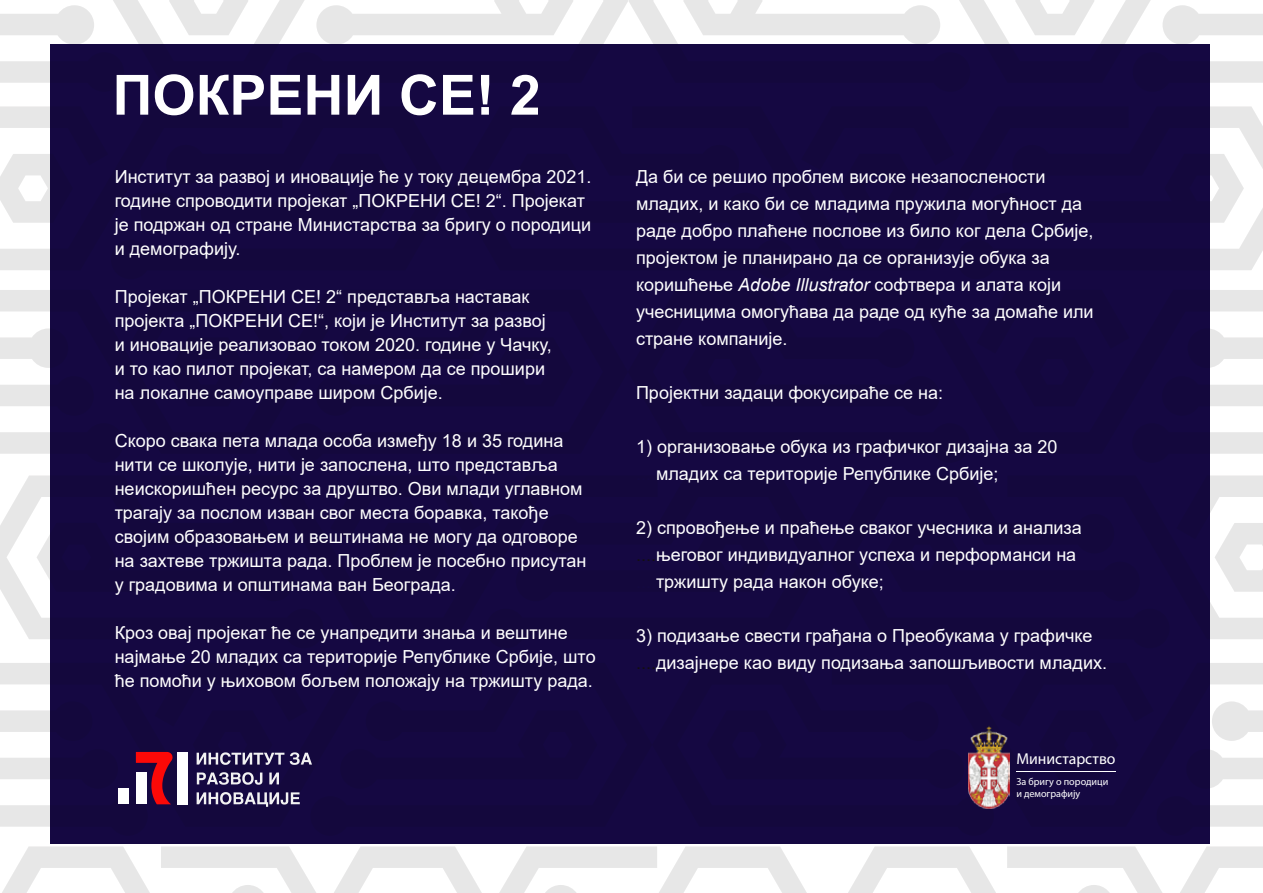
<style>
.page{position:relative;width:1263px;height:893px;background:#fff}
.page>*{position:absolute;margin:0;border:0;box-sizing:border-box;transform-origin:0 0}
.t1{font:700 55.5px "Arial";color:#fff}
.t2{font:18px/24px "Arial";color:#fff}
.t3{font:700 15.75px "Myriad Pro";color:#fff}
.t4{font:700 10.2px/12.1px "Myriad Pro";color:#fff}
.s1{font-style:italic}
.s2{color:#150842}
.s3{color:#141011}
</style>
<div class="page">
<div style="left:50px;top:44px;width:1159px;height:800px;background:#150842"></div>
<svg style="left:0;top:0;width:1263px;height:92px"></svg>
<svg style="left:1209px;top:106px;width:54px;height:173px"></svg>
<svg style="left:1209px;top:154px;width:35px;height:78px"></svg>
<svg style="left:0;top:106px;width:50px;height:164px;fill:#e7e7e7"></svg>
<svg style="left:1209px;top:290px;width:54px;height:173px"></svg>
<svg style="left:0;top:290px;width:50px;height:164px"></svg>
<svg style="left:1209px;top:475px;width:54px;height:164px"></svg>
<svg style="left:0;top:475px;width:50px;height:164px"></svg>
<svg style="left:1009px;top:663px;width:254px;height:173px"></svg>
<svg style="left:2px;top:846px;width:1261px;height:47px"></svg>
<svg style="left:0;top:663px;width:312px;height:164px"></svg>
<img style="left:968px;top:726px;width:41px;height:82px">
<hr style="left:1016px;top:771px;width:100px;height:1px;background:#fff">
<h1 class="t1" style="left:112px;top:56px;width:430px">ПОКРЕНИ СЕ! 2</h1>
<p class="t2" style="left:115px;top:165px;width:478px">Институт за развој и иновације ће у току децембра 2021. године спроводити пројекат „ПОКРЕНИ СЕ! 2“. Пројекат је подржан од стране Министарства за бригу о породици и демографију.</p>
<p class="t2" style="left:115px;top:285px;width:438px">Пројекат „ПОКРЕНИ СЕ! 2“ представља наставак пројекта „ПОКРЕНИ СЕ!“, који је Институт за развој и иновације реализовао током 2020. године у Чачку, и то као пилот пројекат, са намером да се прошири на локалне самоуправе широм Србије.</p>
<p class="t2" style="left:115px;top:428px;width:473px">Скоро свака пета млада особа између 18 и 35 година нити се школује, нити је запослена, што представља неискоришћен ресурс за друштво. Ови млади углавном трагају за послом изван свог места боравка, такође својим образовањем и вeштинама не могу да одговоре на захтеве тржишта рада. Проблем је посебно присутан у градовима и општинама ван Београда.</p>
<p class="t2" style="left:115px;top:620px;width:482px">Кроз овај пројекат ће се унапредити знања и вештине најмање 20 младих са територије Републике Србије, што ће помоћи у њиховом бољем положају на тржишту рада.</p>
<p class="t2" style="left:636px;top:163px;width:459px;line-height:27px">Да би се решио проблем високе незапослености младих, и како би се младима пружила могућност да раде добро плаћене послове из било ког дела Србије, пројектом је планирано да се организује обука за коришћење <span class="s1">Adobe Illustrator</span> софтвера и алата који учесницима омогућава да раде од куће за домаће или стране компаније.</p>
<p class="t2" style="left:636px;top:380px;width:309px">Пројектни задаци фокусираће се на:</p>
<p class="t2" style="left:636px;top:433px;width:423px;line-height:27px">1) организовање обука из графичког дизајна за 20 <span class="s2">....</span>младих са територије Републике Србије;</p>
<p class="t2" style="left:636px;top:514px;width:447px;line-height:27px">2) спровођење и праћење сваког учесника и анализа <span class="s3">....</span>његовог индивидуалног успеха и перформанси на <span class="s2">....</span>тржишту рада након обуке;</p>
<p class="t2" style="left:636px;top:622px;width:472px;line-height:27px">3) подизање свести грађана о Преобукама у графичке <span class="s3">....</span>дизајнере као виду подизања запошљивости младих.</p>
<p class="t3" style="left:1016px;top:749px;width:101px">Министарство</p>
<p class="t4" style="left:1016px;top:775px;width:94px">За бригу о породици и демографију</p>
</div>
